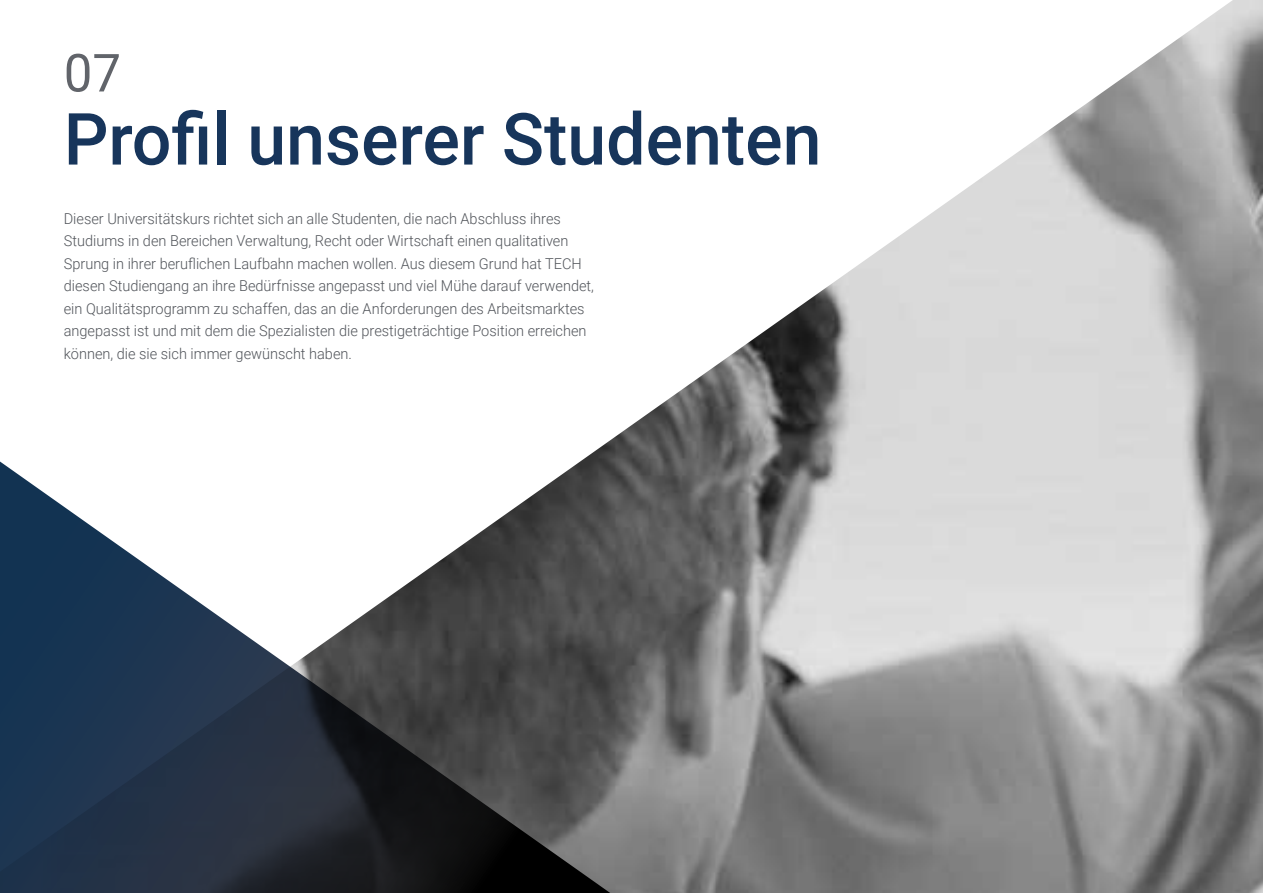
<style>
.page{position:relative;width:1263px;height:893px;background:#fff}
.page>*{position:absolute;margin:0;border:0;box-sizing:border-box;transform-origin:0 0}
.t1{font:500 72px "Roboto";color:#17355b}
.t2{font:52.5px "Roboto";color:#61646a}
.t3{font:300 15px/22.5px "Roboto";color:#52555b}
</style>
<div class="page">
<img style="left:602px;top:0;width:661px;height:893px">
<svg style="left:0;top:446px;width:640px;height:447px"></svg>
<h2 class="t2" style="left:64px;top:36px;width:59px">07</h2>
<h1 class="t1" style="left:64px;top:89px;width:759px">Profil unserer Studenten</h1>
<p class="t3" style="left:64px;top:207px;width:532px">Dieser Universitätskurs richtet sich an alle Studenten, die nach Abschluss ihres Studiums in den Bereichen Verwaltung, Recht oder Wirtschaft einen qualitativen Sprung in ihrer beruflichen Laufbahn machen wollen. Aus diesem Grund hat TECH diesen Studiengang an ihre Bedürfnisse angepasst und viel Mühe darauf verwendet, ein Qualitätsprogramm zu schaffen, das an die Anforderungen des Arbeitsmarktes angepasst ist und mit dem die Spezialisten die prestigeträchtige Position erreichen können, die sie sich immer gewünscht haben.</p>
</div>
